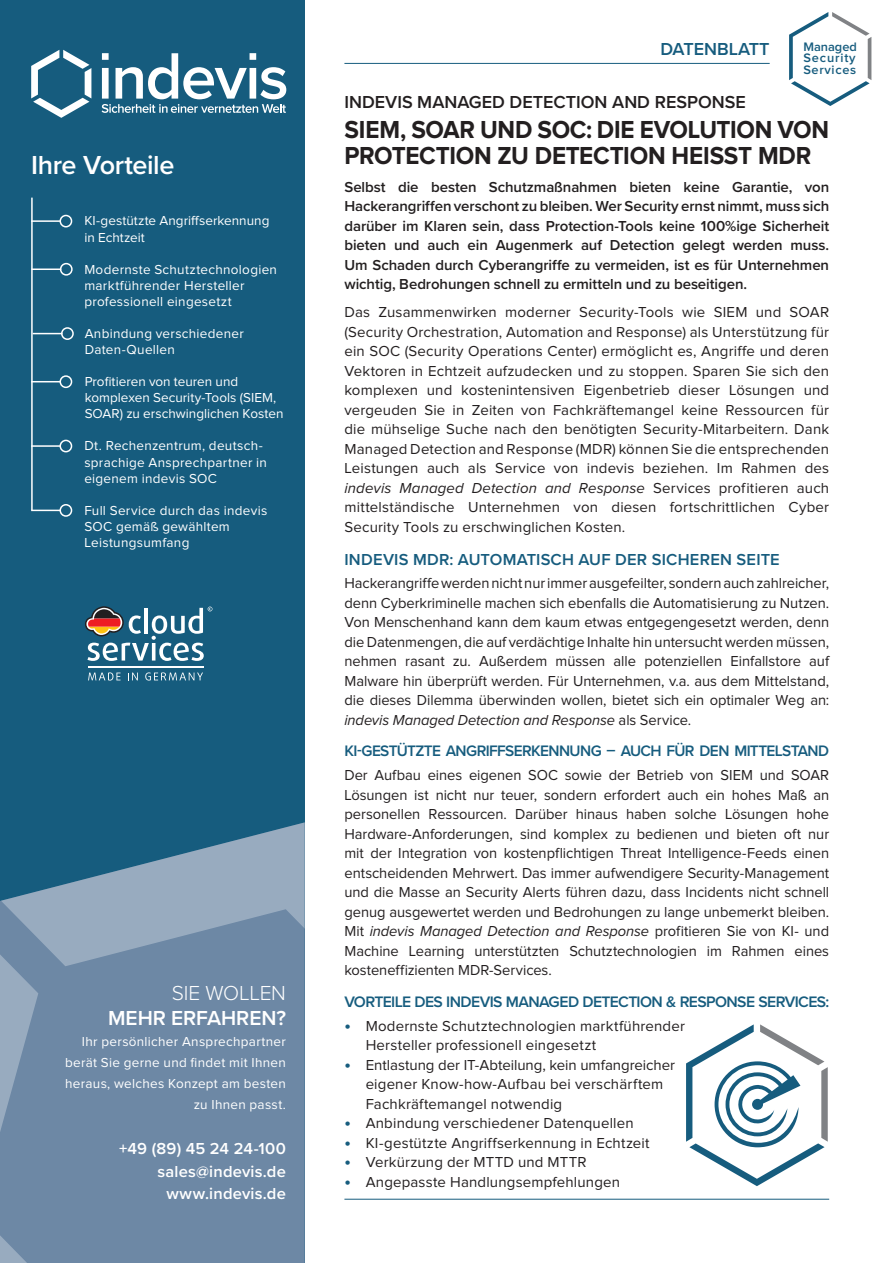
<style>
.page{position:relative;width:893px;height:1263px;background:#fff}
.page>*{position:absolute;margin:0;border:0;box-sizing:border-box;transform-origin:0 0}
.t1{font:600 27px "Proxima Nova";letter-spacing:-.015em;color:#fff}
.t2{font:700 25.5px/25.5px "Proxima Nova";letter-spacing:-.01em;color:#231f20;scale:.95 1}
.t3{font:600 21px "Proxima Nova";color:#fff}
.t4{font:300 21px "Proxima Nova";letter-spacing:-.01em;color:#fff}
.t5{font:600 18px "Proxima Nova";color:#231f20}
.t6{font:600 18px "Proxima Nova";color:#165c7e}
.t7{font:600 16.5px/22.5px "Proxima Nova";letter-spacing:.015em;color:#fff;text-align:right}
.Blaue_Subs{font:600 16.5px "Proxima Nova";letter-spacing:.015em;color:#165c7e}
.Blaue_Subs-2{font:600 15.75px "Proxima Nova";letter-spacing:-.04em;color:#165c7e}
.Fließtext{font:15px/19.5px "Proxima Nova";letter-spacing:.01em;color:#231f20;text-align:justify}
.Fließtext-2{font:600 15px/19.5px "Proxima Nova";letter-spacing:-.005em;color:#231f20;text-align:justify}
.t8{font:13.5px/16.2px "Proxima Nova";letter-spacing:.02em;color:#fff}
.t9{font:13.5px/16.2px "Proxima Nova";color:#fff}
.t10{font:600 12.75px/11.2px "Proxima Nova";letter-spacing:.055em;color:#165c7e;text-align:justify}
.s1{font-style:italic}
.s2{font-weight:700;font-size:18px;color:#165c7e}
</style>
<div class="page">
<div style="left:0;top:0;width:305px;height:1263px;background:#165c7e"></div>
<svg style="left:0;top:822px;width:305px;height:441px;background:#6d8aa6"></svg>
<hr style="left:344px;top:1199px;width:485px;height:1px;background:#165c7e">
<svg style="left:31px;top:50px;width:60px;height:68px"></svg>
<svg style="left:102px;top:53px;width:184px;height:60px"></svg>
<hr style="left:344px;top:63px;width:426px;height:1px;background:#165c7e">
<svg style="left:789px;top:12px;width:82px;height:94px"></svg>
<svg style="left:686px;top:1024px;width:142px;height:162px"></svg>
<hr style="left:31px;top:220px;width:30px;height:2px;background:#fff">
<div style="left:60px;top:215px;width:12px;height:12px;border:2px solid #fff;border-radius:50%"></div>
<hr style="left:32px;top:268px;width:29px;height:2px;background:#fff">
<div style="left:60px;top:263px;width:13px;height:13px;border:2px solid #fff;border-radius:50%"></div>
<hr style="left:31px;top:445px;width:30px;height:2px;background:#fff">
<div style="left:60px;top:440px;width:12px;height:12px;border:2px solid #fff;border-radius:50%"></div>
<hr style="left:31px;top:510px;width:30px;height:1px;background:#fff">
<div style="left:60px;top:504px;width:12px;height:13px;border:2px solid #fff;border-radius:50%"></div>
<hr style="left:31px;top:198px;width:2px;height:312px;background:#fff">
<svg style="left:33px;top:333px;width:28px;height:1px"></svg>
<div style="left:61px;top:327px;width:13px;height:13px;border:2px solid #fff;border-radius:50%"></div>
<hr style="left:31px;top:381px;width:30px;height:1px;background:#fff">
<div style="left:60px;top:375px;width:12px;height:13px;border:2px solid #fff;border-radius:50%"></div>
<svg style="left:88px;top:672px;width:33px;height:8px"></svg>
<svg style="left:128px;top:672px;width:10px;height:8px"></svg>
<svg style="left:145px;top:672px;width:58px;height:8px"></svg>
<hr style="left:88px;top:666px;width:115px;height:2px;background:#fff">
<svg style="left:85px;top:606px;width:127px;height:55px"></svg>
<p class="t1" style="left:31px;top:145px;width:145px">Ihre Vorteile</p>
<p class="t9" style="left:84px;top:213px;width:187px">KI-gestützte Angriffserkennung in Echtzeit</p>
<p class="t8" style="left:84px;top:261px;width:194px">Modernste Schutztechnologien marktführender Hersteller professionell eingesetzt</p>
<p class="t8" style="left:85px;top:326px;width:161px">Anbindung verschiedener<br>Daten-Quellen</p>
<p class="t9" style="left:85px;top:374px;width:200px">Profitieren von teuren und komplexen Security-Tools (SIEM,<br>SOAR) zu erschwinglichen Kosten</p>
<p class="t8" style="left:84px;top:438px;width:184px">Dt. Rechenzentrum, deutsch&shy;sprachige Ansprechpartner in eigenem indevis SOC</p>
<p class="t8" style="left:84px;top:503px;width:184px">Full Service durch das indevis<br>SOC gemäß gewähltem<br>Leistungsumfang</p>
<h3 class="t4" style="left:172px;top:977px;width:116px">SIE WOLLEN</h3>
<h3 class="t3" style="left:108px;top:1002px;width:179px">MEHR ERFAHREN?</h3>
<p class="t8" style="left:65px;top:1032px;width:222px;line-height:21px;text-align:right">Ihr persönlicher Ansprechpartner berät Sie gerne und findet mit Ihnen heraus, welches Konzept am besten zu Ihnen passt.</p>
<p class="t7" style="left:119px;top:1137px;width:168px">+49 (89) 45 24 24-100 sales@indevis.de www.indevis.de</p>
<p class="t6" style="left:660px;top:35px;width:111px">DATENBLATT</p>
<p class="t10" style="left:803px;top:42px;width:55px">Managed Security Services</p>
<p class="t5" style="left:344px;top:88px;width:403px">INDEVIS MANAGED DETECTION AND RESPONSE</p>
<p class="t2" style="left:344px;top:118px;width:512px">SIEM, SOAR UND SOC: DIE EVOLUTION VON<br>PROTECTION ZU DETECTION HEISST MDR</p>
<p class="Fließtext-2" style="left:344px;top:177px;width:486px">Selbst die besten Schutzmaßnahmen bieten keine Garantie, von Hackerangriffen verschont zu bleiben. Wer Security ernst nimmt, muss sich darüber im Klaren sein, dass Protection-Tools keine 100%ige Sicherheit bieten und auch ein Augenmerk auf Detection gelegt werden muss.<br>Um Schaden durch Cyberangriffe zu vermeiden, ist es für Unternehmen wichtig, Bedrohungen schnell zu ermitteln und zu beseitigen.</p>
<p class="Fließtext" style="left:344px;top:303px;width:486px">Das Zusammenwirken moderner Security-Tools wie SIEM und SOAR (Security Orchestration, Automation and Response) als Unterstützung für ein SOC (Security Operations Center) ermöglicht es, Angriffe und deren Vektoren in Echtzeit aufzudecken und zu stoppen. Sparen Sie sich den komplexen und kostenintensiven Eigenbetrieb dieser Lösungen und vergeuden Sie in Zeiten von Fachkräftemangel keine Ressourcen für die mühselige Suche nach den benötigten Security-Mitarbeitern. Dank Managed Detection and Response (MDR) können Sie die entsprechenden Leistungen auch als Service von indevis beziehen. Im Rahmen des <span class="s1">indevis Managed Detection and Response</span> Services profitieren auch mittelständische Unternehmen von diesen fortschrittlichen Cyber Security Tools zu erschwinglichen Kosten.</p>
<p class="Blaue_Subs" style="left:344px;top:547px;width:437px">INDEVIS MDR: AUTOMATISCH AUF DER SICHEREN SEITE</p>
<p class="Fließtext" style="left:344px;top:574px;width:486px">Hackerangriffe werden nicht nur immer ausgefeilter, sondern auch zahlreicher, denn Cyberkriminelle machen sich ebenfalls die Automatisierung zu Nutzen.<br>Von Menschenhand kann dem kaum etwas entgegengesetzt werden, denn die Datenmengen, die auf verdächtige Inhalte hin untersucht werden müssen, nehmen rasant zu. Außerdem müssen alle potenziellen Einfallstore auf Malware hin überprüft werden. Für Unternehmen, v.a. aus dem Mittelstand, die dieses Dilemma überwinden wollen, bietet sich ein optimaler Weg an: <span class="s1">indevis Managed Detection and Response</span> als Service.</p>
<p class="Blaue_Subs-2" style="left:344px;top:739px;width:486px">KI-GESTÜTZTE ANGRIFFSERKENNUNG – AUCH FÜR DEN MITTELSTAND</p>
<p class="Fließtext" style="left:344px;top:766px;width:486px">Der Aufbau eines eigenen SOC sowie der Betrieb von SIEM und SOAR Lösungen ist nicht nur teuer, sondern erfordert auch ein hohes Maß an personellen Ressourcen. Darüber hinaus haben solche Lösungen hohe Hardware-Anforderungen, sind komplex zu bedienen und bieten oft nur mit der Integration von kostenpflichtigen Threat Intelligence-Feeds einen entscheidenden Mehrwert. Das immer aufwendigere Security-Management und die Masse an Security Alerts führen dazu, dass Incidents nicht schnell genug ausgewertet werden und Bedrohungen zu lange unbemerkt bleiben.<br>Mit <span class="s1">indevis Managed Detection and Response</span> profitieren Sie von KI- und Machine Learning unterstützten Schutztechnologien im Rahmen eines kosteneffizienten MDR-Services.</p>
<p class="Blaue_Subs-2" style="left:344px;top:990px;width:486px">VORTEILE DES INDEVIS MANAGED DETECTION &amp; RESPONSE SERVICES:</p>
<p class="Fließtext" style="left:366px;top:1016px;width:321px;text-indent:-21px"><span class="s2">•</span> Modernste Schutztechnologien marktführender<br>Hersteller professionell eingesetzt</p>
<p class="Fließtext" style="left:366px;top:1055px;width:311px;text-align:left;text-indent:-21px"><span class="s2">•</span> Entlastung der IT-Abteilung, kein umfangreicher eigener Know-how-Aufbau bei verschärftem<br>Fachkräftemangel notwendig</p>
<p class="Fließtext" style="left:344px;top:1114px;width:291px"><span class="s2">•</span> Anbindung verschiedener Datenquellen</p>
<p class="Fließtext" style="left:344px;top:1133px;width:307px"><span class="s2">•</span> KI-gestützte Angriffserkennung in Echtzeit</p>
<p class="Fließtext" style="left:344px;top:1153px;width:244px"><span class="s2">•</span> Verkürzung der MTTD und MTTR</p>
<p class="Fließtext" style="left:344px;top:1172px;width:277px"><span class="s2">•</span> Angepasste Handlungsempfehlungen</p>
</div>
